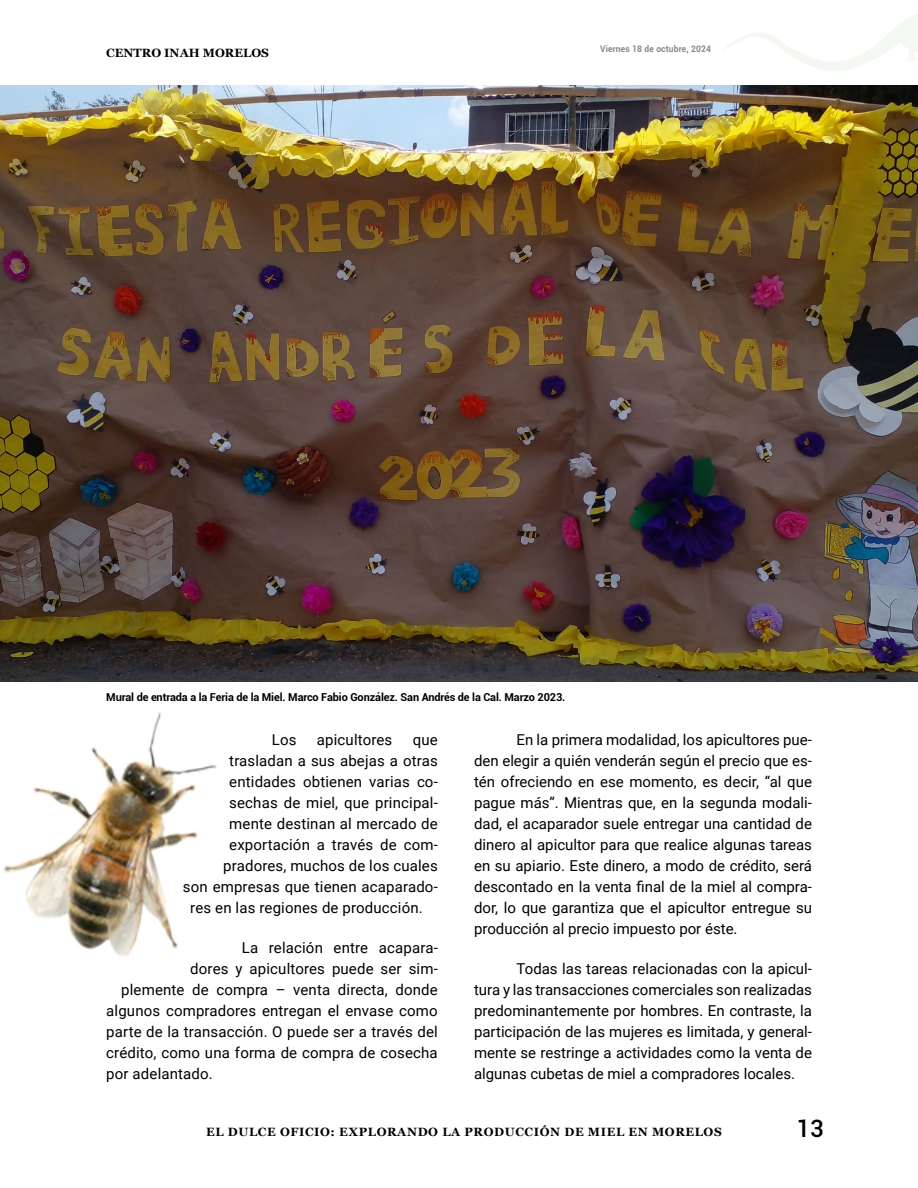
<style>
.page{position:relative;width:918px;height:1188px;background:#fff}
.page>*{position:absolute;margin:0;border:0;box-sizing:border-box;transform-origin:0 0}
.t1{font:500 24px "Roboto";color:#000}
.t2{font:15px/21px "Roboto";letter-spacing:.01em;color:#000;text-align:justify}
.t3{font:700 12px "Georgia";letter-spacing:.05em;color:#010202}
.t4{font:700 12px "Georgia";color:#000}
.t5{font:700 10.95px "Roboto";letter-spacing:-.01em;color:#000}
.t6{font:700 9px "Roboto";letter-spacing:.02em;color:#878787;scale:.94 1}
</style>
<div class="page">
<img style="left:0;top:85px;width:918px;height:597px">
<img style="left:3px;top:712px;width:214px;height:244px">
<svg style="left:723px;top:14px;width:195px;height:57px"></svg>
<p class="t4" style="left:106px;top:43px;width:164px">CENTRO INAH MORELOS</p>
<p class="t6" style="left:600px;top:43px;width:119px">Viernes 18 de octubre, 2024</p>
<p class="t5" style="left:106px;top:690px;width:461px">Mural de entrada a la Feria de la Miel. Marco Fabio González. San Andrés de la Cal. Marzo 2023.</p>
<p class="t2" style="left:272px;top:729px;width:26px">Los</p>
<p class="t2" style="left:317px;top:729px;width:77px">apicultores</p>
<p class="t2" style="left:413px;top:729px;width:27px">que</p>
<p class="t2" style="left:229px;top:750px;width:210px">trasladan a sus abejas a otras</p>
<p class="t2" style="left:229px;top:771px;width:210px">entidades obtienen varias co-</p>
<p class="t2" style="left:229px;top:792px;width:210px">sechas de miel, que principal-</p>
<p class="t2" style="left:229px;top:813px;width:210px">mente destinan al mercado de</p>
<p class="t2" style="left:229px;top:834px;width:210px">exportación a través de com-</p>
<p class="t2" style="left:223px;top:855px;width:216px">pradores, muchos de los cuales</p>
<p class="t2" style="left:183px;top:876px;width:257px">son empresas que tienen acaparado-</p>
<p class="t2" style="left:190px;top:897px;width:234px">res en las regiones de producción.</p>
<p class="t2" style="left:242px;top:937px;width:198px">La relación entre acapara-</p>
<p class="t2" style="left:190px;top:958px;width:249px">dores y apicultores puede ser sim-</p>
<p class="t2" style="left:121px;top:979px;width:318px">plemente de compra – venta directa, donde</p>
<p class="t2" style="left:106px;top:1000px;width:333px">algunos compradores entregan el envase como</p>
<p class="t2" style="left:106px;top:1021px;width:333px">parte de la transacción. O puede ser a través del</p>
<p class="t2" style="left:106px;top:1042px;width:333px">crédito, como una forma de compra de cosecha</p>
<p class="t2" style="left:106px;top:1063px;width:108px">por adelantado.</p>
<p class="t2" style="left:474px;top:729px;width:339px;text-indent:43px">En la primera modalidad, los apicultores pue&shy;den elegir a quién venderán según el precio que es&shy;tén ofreciendo en ese momento, es decir, “al que pague más”. Mientras que, en la segunda modali&shy;dad, el acaparador suele entregar una cantidad de dinero al apicultor para que realice algunas tareas en su apiario. Este dinero, a modo de crédito, será descontado en la venta final de la miel al compra&shy;dor, lo que garantiza que el apicultor entregue su producción al precio impuesto por éste.</p>
<p class="t2" style="left:474px;top:958px;width:339px;text-indent:43px">Todas las tareas relacionadas con la apicul&shy;tura y las transacciones comerciales son realizadas predominantemente por hombres. En contraste, la participación de las mujeres es limitada, y general&shy;mente se restringe a actividades como la venta de algunas cubetas de miel a compradores locales.</p>
<p class="t3" style="left:206px;top:1123px;width:517px">EL DULCE OFICIO: EXPLORANDO LA PRODUCCIÓN DE MIEL EN MORELOS</p>
<h1 class="t1" style="left:796px;top:1112px;width:29px">13</h1>
</div>
